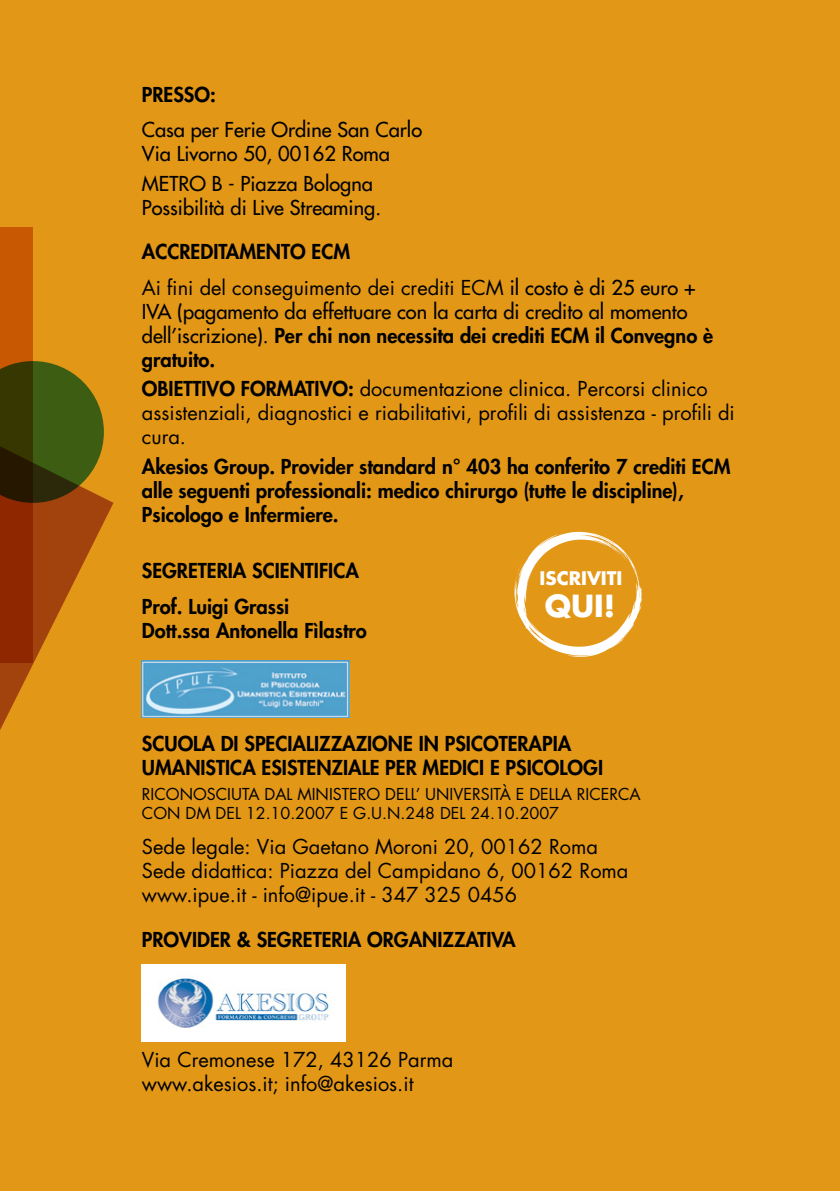
<style>
.page{position:relative;width:840px;height:1191px;background:#fff}
.page>*{position:absolute;margin:0;border:0;box-sizing:border-box;transform-origin:0 0}
.t1{font:700 29.6px "Futura Std";color:#fff}
.t2{font:20px/24px "Futura Std";color:#000}
.t3{font:800 20px/24px "Futura Std";color:#000}
.t4{font:500 20px/24px "Futura Std";color:#000}
.t5{font:700 18.2px "Futura Std";color:#fff}
.t6{font:16px/19.2px "Futura Std";color:#000}
.s1{font-weight:800}
.s2{font-weight:500}
</style>
<div class="page">
<div style="left:0;top:0;width:839px;height:1191px;background:#e29717"></div>
<svg style="left:0;top:284px;width:113px;height:446px"></svg>
<svg style="left:0;top:227px;width:32px;height:436px;background:#a83d01"></svg>
<svg style="left:0;top:361px;width:104px;height:142px;background:#4f500c"></svg>
<img style="left:142px;top:660px;width:208px;height:57px">
<img style="left:142px;top:964px;width:203px;height:77px">
<svg style="left:514px;top:532px;width:127px;height:125px"></svg>
<p class="t3" style="left:142px;top:82px;width:75px">Presso:</p>
<p class="t4" style="left:142px;top:118px;width:281px">Casa per Ferie Ordine San Carlo<br>Via Livorno 50, 00162 Roma</p>
<p class="t4" style="left:142px;top:171px;width:240px">METRO B - Piazza Bologna<br>Possibilità di Live Streaming.</p>
<p class="t2" style="left:142px;top:234px;width:555px;line-height:35.4px"><span class="s1">ACCREDITAMENTO ECM<br></span>Ai fini del conseguimento dei crediti ECM <span class="s2">il costo è di 25 euro +</span></p>
<p class="t4" style="left:142px;top:299px;width:572px">IVA (pagamento da effettuare con la carta di credito al momento dell’iscrizione). <span class="s1">Per chi non necessita dei crediti ECM il Convegno è gratuito.</span></p>
<p class="t3" style="left:142px;top:377px;width:136px">Obiettivo formati</p>
<p class="t2" style="left:142px;top:377px;width:594px;text-indent:178px"><span class="s1">vo:</span> documentazione clinica. Percorsi clinico assistenziali, diagnostici e riabilitativi, profili di assistenza - profili di cura.</p>
<p class="t3" style="left:142px;top:455px;width:589px">Akesios Group. Provider standard n° 403 ha conferito 7 crediti ECM alle seguenti professionali: medico chirurgo (tutte le discipline),<br>Psicologo e Infermiere.</p>
<p class="t3" style="left:142px;top:559px;width:86px">Segreteria</p>
<p class="t3" style="left:142px;top:553px;width:159px;line-height:35.4px;text-indent:110px">Scientifica<br>Prof. Luigi Grassi</p>
<p class="t3" style="left:142px;top:618px;width:226px">Dott.ssa Antonella Fìlastro</p>
<p class="t5" style="left:539px;top:566px;width:84px">ISCRIVITI</p>
<h1 class="t1" style="left:544px;top:586px;width:72px">QUI!</h1>
<p class="t3" style="left:142px;top:731px;width:462px">SCUOLA DI SPECIALIZZAZIONE IN PSICOTERAPIA<br>UMANISTICA ESISTENZIALE PER MEDICI E PSICOLOGI</p>
<p class="t6" style="left:142px;top:784px;width:500px">RICONOSCIUTA DAL MINISTERO DELL’ UNIVERSITÀ E DELLA RICERCA<br>CON DM DEL 12.10.2007 E G.U.N.248 DEL 24.10.2007</p>
<p class="t2" style="left:142px;top:835px;width:488px">Sede legale: Via Gaetano Moroni 20, 00162 Roma<br>Sede didattica: Piazza del Campidano 6, 00162 Roma www.ipue.it - info@ipue.it - 347 325 0456</p>
<p class="t3" style="left:142px;top:927px;width:375px">PROVIDER &amp; SEGRETERIA ORGANIZZATIVA</p>
<p class="t2" style="left:142px;top:1048px;width:313px">Via Cremonese 172, 43126 Parma www.akesios.it; info@akesios.it</p>
</div>
